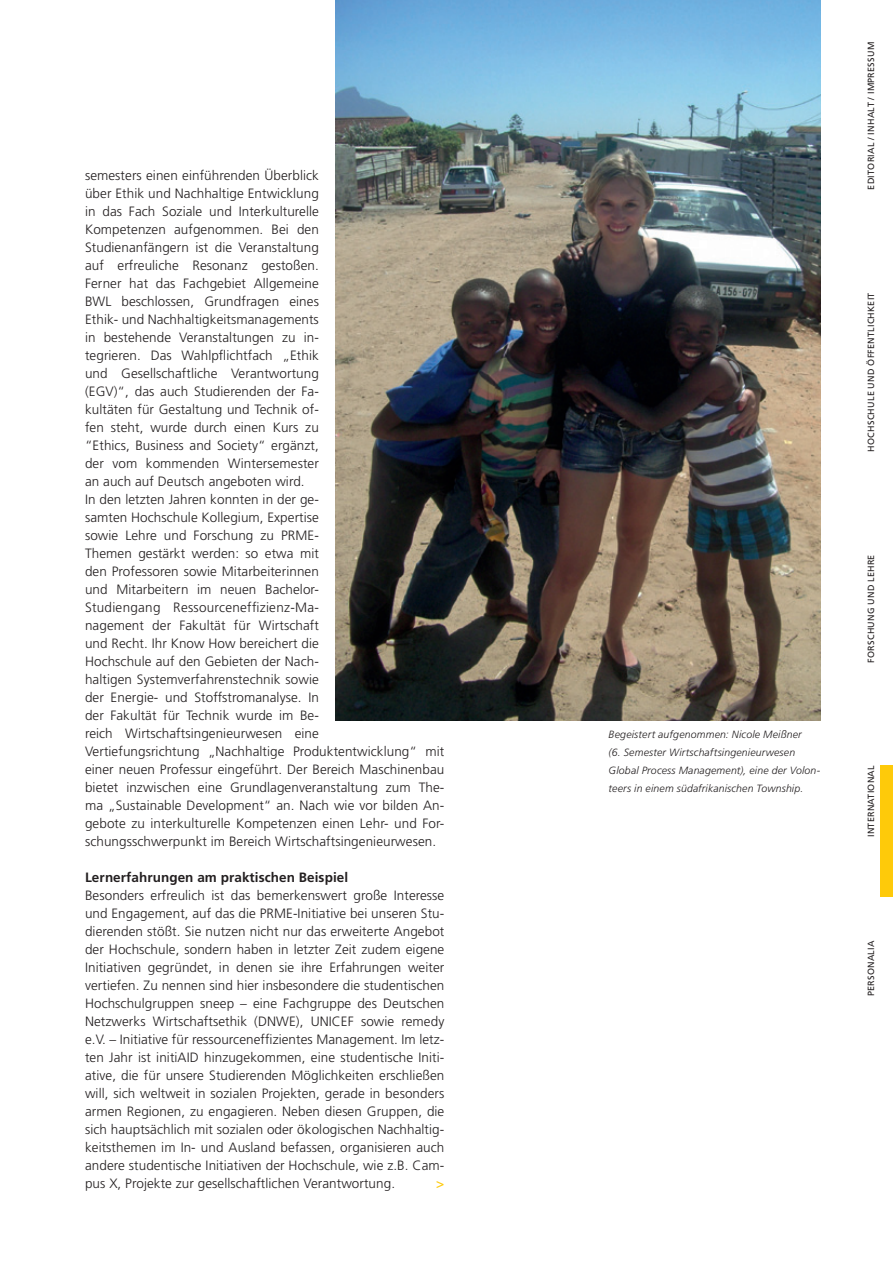
<style>
.page{position:relative;width:893px;height:1263px;background:#fff}
.page>*{position:absolute;margin:0;border:0;box-sizing:border-box;transform-origin:0 0}
.t1{font:300 13.5px/18px "Frutiger LT";letter-spacing:.005em;color:#231f20}
.t2{font:700 13.5px "Frutiger LT";letter-spacing:.005em;color:#231f20}
.t3{font:13.5px "Frutiger LT";color:#feca0a}
.t4{font:italic 300 10.5px/18px "Frutiger LT";letter-spacing:.015em;color:#231f20}
.t5{font:9px "Frutiger LT";letter-spacing:.025em;color:#231f20}
</style>
<div class="page">
<div style="left:880px;top:765px;width:13px;height:132px;background:#feca0a"></div>
<img style="left:336px;top:0;width:485px;height:720px">
<p class="t1" style="left:85px;top:167px;width:361px">semesters einen einführenden Überblick<br>über Ethik und Nachhaltige Entwicklung<br>in das Fach Soziale und Interkulturelle<br>Kompetenzen aufgenommen. Bei den<br>Studienanfängern ist die Veranstaltung<br>auf erfreuliche Resonanz gestoßen.<br>Ferner hat das Fachgebiet Allgemeine<br>BWL beschlossen, Grundfragen eines<br>Ethik- und Nachhaltigkeitsmanagements<br>in bestehende Veranstaltungen zu in-<br>tegrieren. Das Wahlpflichtfach „Ethik<br>und Gesellschaftliche Verantwortung<br>(EGV)“, das auch Studierenden der Fa-<br>kultäten für Gestaltung und Technik of-<br>fen steht, wurde durch einen Kurs zu<br>“Ethics, Business and Society“ ergänzt,<br>der vom kommenden Wintersemester<br>an auch auf Deutsch angeboten wird.<br>In den letzten Jahren konnten in der ge-<br>samten Hochschule Kollegium, Expertise<br>sowie Lehre und Forschung zu PRME-<br>Themen gestärkt werden: so etwa mit<br>den Professoren sowie Mitarbeiterinnen<br>und Mitarbeitern im neuen Bachelor-<br>Studiengang Ressourceneffizienz-Ma-<br>nagement der Fakultät für Wirtschaft<br>und Recht. Ihr Know How bereichert die<br>Hochschule auf den Gebieten der Nach-<br>haltigen Systemverfahrenstechnik sowie<br>der Energie- und Stoffstromanalyse. In<br>der Fakultät für Technik wurde im Be-<br>reich Wirtschaftsingenieurwesen eine<br>Vertiefungsrichtung „Nachhaltige Produktentwicklung“ mit einer neuen Professur eingeführt. Der Bereich Maschinenbau bietet inzwischen eine Grundlagenveranstaltung zum The&shy;ma „Sustainable Development“ an. Nach wie vor bilden An&shy;gebote zu interkulturelle Kompetenzen einen Lehr- und For&shy;schungsschwerpunkt im Bereich Wirtschaftsingenieurwesen.</p>
<p class="t2" style="left:85px;top:869px;width:265px">Lernerfahrungen am praktischen Beispiel</p>
<p class="t1" style="left:85px;top:886px;width:361px;text-align:justify">Besonders erfreulich ist das bemerkenswert große Interesse und Engagement, auf das die PRME-Initiative bei unseren Stu&shy;dierenden stößt. Sie nutzen nicht nur das erweiterte Angebot der Hochschule, sondern haben in letzter Zeit zudem eigene Initiativen gegründet, in denen sie ihre Erfahrungen weiter vertiefen. Zu nennen sind hier insbesondere die studentischen Hochschulgruppen sneep – eine Fachgruppe des Deutschen Netzwerks Wirtschaftsethik (DNWE), UNICEF sowie remedy e.V. – Initiative für ressourceneffizientes Management. Im letz&shy;ten Jahr ist initiAID hinzugekommen, eine studentische Initi&shy;ative, die für unsere Studierenden Möglichkeiten erschließen will, sich weltweit in sozialen Projekten, gerade in besonders armen Regionen, zu engagieren. Neben diesen Gruppen, die sich hauptsächlich mit sozialen oder ökologischen Nachhaltig&shy;keitsthemen im In- und Ausland befassen, organisieren auch andere studentische Initiativen der Hochschule, wie z.B. Cam&shy;pus X, Projekte zur gesellschaftlichen Verantwortung.</p>
<p class="t3" style="left:436px;top:1175px;width:10px">&gt;</p>
<p class="t4" style="left:609px;top:725px;width:213px">Begeistert aufgenommen: Nicole Meißner<br>(6. Semester Wirtschaftsingenieurwesen Global Process Management), eine der Volon&shy;teers in einem südafrikanischen Township.</p>
<p class="t5" style="left:866px;top:190px;width:149px;rotate:-90deg">EDITORIAL / INHALT / IMPRESSUM</p>
<p class="t5" style="left:866px;top:451px;width:160px;rotate:-90deg">HOCHSCHULE UND ÖFFENTLICHKEIT</p>
<p class="t5" style="left:866px;top:662px;width:109px;rotate:-90deg">FORSCHUNG UND LEHRE</p>
<p class="t5" style="left:866px;top:837px;width:73px;rotate:-90deg">INTERNATIONAL</p>
<p class="t5" style="left:866px;top:996px;width:57px;rotate:-90deg">PERSONALIA</p>
</div>
